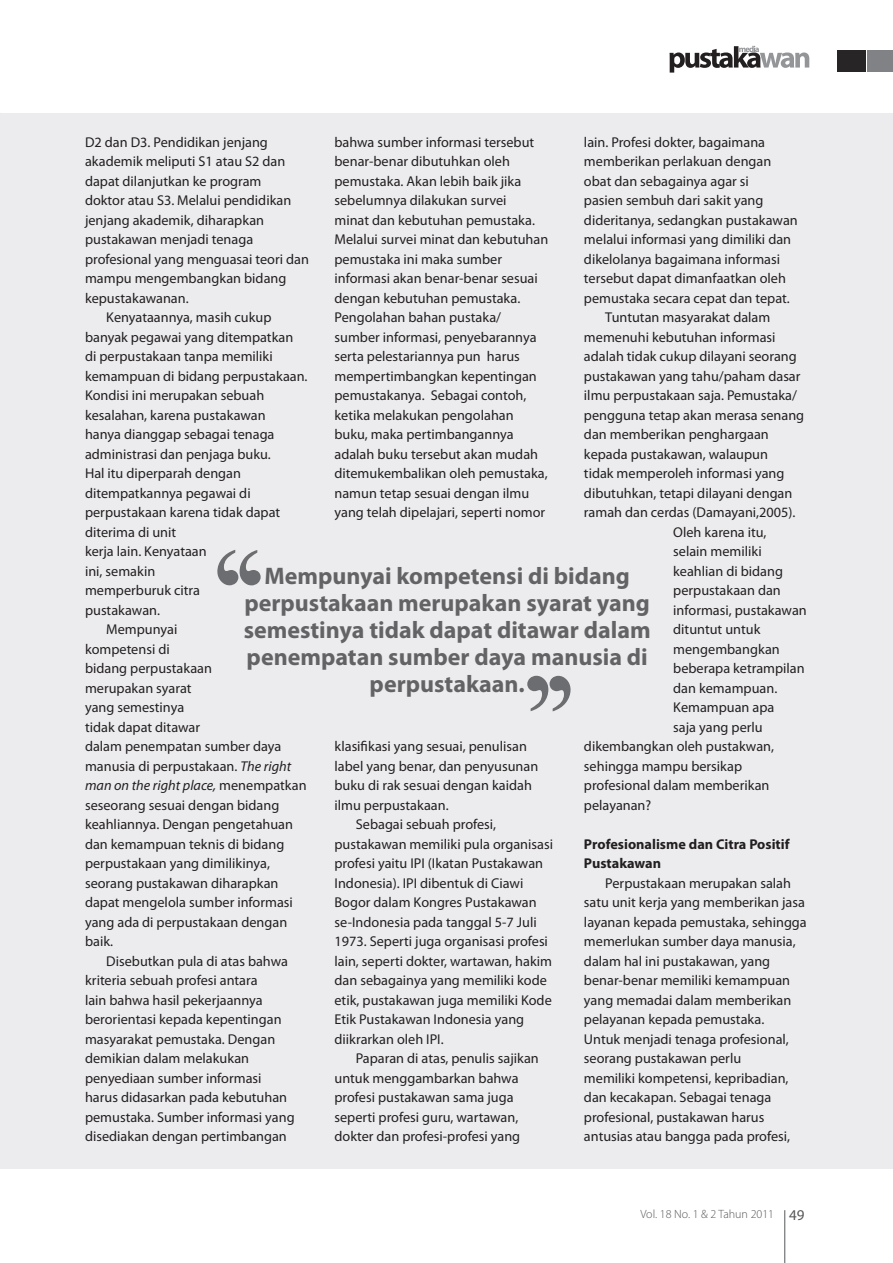
<style>
.page{position:relative;width:893px;height:1263px;background:#fff}
.page>*{position:absolute;margin:0;border:0;box-sizing:border-box;transform-origin:0 0}
.t1{font:700 24px/27px "Myriad Pro";color:#636366;text-align:center}
.Body_Text_Indent{font:14.25px/19.5px "Myriad Pro";color:#231f20}
.Body_Text_Indent-2{font:700 14.25px/19.5px "Myriad Pro";color:#231f20}
.t2{font:300 12px "Myriad Pro";color:#57585a}
.s1{font-style:italic}
.s2{font-weight:400;font-size:15px}
</style>
<div class="page">
<hr style="left:784px;top:1210px;width:1px;height:53px;background:#57585a">
<svg style="left:669px;top:46px;width:140px;height:27px"></svg>
<div style="left:867px;top:50px;width:26px;height:21px;background:#808285"></div>
<div style="left:837px;top:50px;width:28px;height:21px;background:#282526"></div>
<div style="left:0;top:113px;width:893px;height:1055px;background:#ececee"></div>
<svg style="left:217px;top:550px;width:44px;height:35px"></svg>
<svg style="left:527px;top:676px;width:44px;height:35px"></svg>
<p class="Body_Text_Indent" style="left:334px;top:132px;width:215px">bahwa sumber informasi tersebut benar-benar dibutuhkan oleh pemustaka. Akan lebih baik jika sebelumnya dilakukan survei<br>minat dan kebutuhan pemustaka.<br>Melalui survei minat dan kebutuhan pemustaka ini maka sumber informasi akan benar-benar sesuai dengan kebutuhan pemustaka.<br>Pengolahan bahan pustaka/ sumber informasi, penyebarannya serta pelestariannya pun harus mempertimbangkan kepentingan pemustakanya. Sebagai contoh, ketika melakukan pengolahan buku, maka pertimbangannya adalah buku tersebut akan mudah ditemukembalikan oleh pemustaka, namun tetap sesuai dengan ilmu yang telah dipelajari, seperti nomor</p>
<p class="Body_Text_Indent" style="left:584px;top:132px;width:215px">lain. Profesi dokter, bagaimana memberikan perlakuan dengan obat dan sebagainya agar si<br>pasien sembuh dari sakit yang dideritanya, sedangkan pustakawan melalui informasi yang dimiliki dan dikelolanya bagaimana informasi tersebut dapat dimanfaatkan oleh pemustaka secara cepat dan tepat.</p>
<p class="Body_Text_Indent" style="left:605px;top:307px;width:167px">Tuntutan masyarakat dalam</p>
<p class="Body_Text_Indent" style="left:584px;top:327px;width:193px">memenuhi kebutuhan informasi</p>
<p class="Body_Text_Indent" style="left:584px;top:346px;width:214px">adalah tidak cukup dilayani seorang</p>
<p class="Body_Text_Indent" style="left:584px;top:366px;width:218px">pustakawan yang tahu/paham dasar</p>
<p class="Body_Text_Indent" style="left:584px;top:385px;width:215px">ilmu perpustakaan saja. Pemustaka/</p>
<p class="Body_Text_Indent" style="left:584px;top:405px;width:222px">pengguna tetap akan merasa senang</p>
<p class="Body_Text_Indent" style="left:584px;top:424px;width:186px">dan memberikan penghargaan</p>
<p class="Body_Text_Indent" style="left:584px;top:444px;width:186px">kepada pustakawan, walaupun</p>
<p class="Body_Text_Indent" style="left:584px;top:463px;width:202px">tidak memperoleh informasi yang</p>
<p class="Body_Text_Indent" style="left:584px;top:483px;width:210px">dibutuhkan, tetapi dilayani dengan</p>
<p class="Body_Text_Indent" style="left:584px;top:502px;width:213px">ramah dan cerdas (Damayani,2005).</p>
<p class="Body_Text_Indent" style="left:673px;top:522px;width:95px">Oleh karena itu,</p>
<p class="Body_Text_Indent" style="left:673px;top:541px;width:90px">selain memiliki</p>
<p class="Body_Text_Indent" style="left:673px;top:561px;width:111px">keahlian di bidang</p>
<p class="Body_Text_Indent" style="left:673px;top:580px;width:109px">perpustakaan dan</p>
<p class="Body_Text_Indent" style="left:673px;top:600px;width:135px">informasi, pustakawan</p>
<p class="Body_Text_Indent" style="left:673px;top:619px;width:89px">dituntut untuk</p>
<p class="Body_Text_Indent" style="left:673px;top:639px;width:108px">mengembangkan</p>
<p class="Body_Text_Indent" style="left:673px;top:658px;width:133px">beberapa ketrampilan</p>
<p class="Body_Text_Indent" style="left:673px;top:678px;width:105px">dan kemampuan.</p>
<p class="Body_Text_Indent" style="left:673px;top:697px;width:103px">Kemampuan apa</p>
<p class="Body_Text_Indent" style="left:673px;top:717px;width:91px">saja yang perlu</p>
<p class="Body_Text_Indent" style="left:584px;top:736px;width:192px">dikembangkan oleh pustakwan,</p>
<p class="Body_Text_Indent" style="left:584px;top:756px;width:160px">sehingga mampu bersikap</p>
<p class="Body_Text_Indent" style="left:584px;top:775px;width:187px">profesional dalam memberikan</p>
<p class="Body_Text_Indent" style="left:584px;top:795px;width:69px">pelayanan?</p>
<p class="Body_Text_Indent-2" style="left:584px;top:834px;width:207px">Profesionalisme dan Citra Positif<br>Pustakawan</p>
<p class="Body_Text_Indent" style="left:584px;top:873px;width:224px;text-indent:21px">Perpustakaan merupakan salah satu unit kerja yang memberikan jasa layanan kepada pemustaka, sehingga memerlukan sumber daya manusia, dalam hal ini pustakawan, yang benar-benar memiliki kemampuan yang memadai dalam memberikan pelayanan kepada pemustaka.<br>Untuk menjadi tenaga profesional, seorang pustakawan perlu<br>memiliki kompetensi, kepribadian, dan kecakapan. Sebagai tenaga profesional, pustakawan harus antusias atau bangga pada profesi,</p>
<p class="Body_Text_Indent" style="left:85px;top:132px;width:225px">D2 dan D3. Pendidikan jenjang akademik meliputi S1 atau S2 dan dapat dilanjutkan ke program<br>doktor atau S3. Melalui pendidikan jenjang akademik, diharapkan pustakawan menjadi tenaga profesional yang menguasai teori dan mampu mengembangkan bidang kepustakawanan.</p>
<p class="Body_Text_Indent" style="left:85px;top:307px;width:224px;text-indent:21px">Kenyataannya, masih cukup banyak pegawai yang ditempatkan di perpustakaan tanpa memiliki kemampuan di bidang perpustakaan.<br>Kondisi ini merupakan sebuah kesalahan, karena pustakawan<br>hanya dianggap sebagai tenaga administrasi dan penjaga buku.<br>Hal itu diperparah dengan ditempatkannya pegawai di perpustakaan karena tidak dapat diterima di unit<br>kerja lain. Kenyataan<br>ini, semakin<br>memperburuk citra<br>pustakawan.</p>
<p class="Body_Text_Indent" style="left:85px;top:619px;width:223px;text-indent:21px">Mempunyai<br>kompetensi di<br>bidang perpustakaan<br>merupakan syarat<br>yang semestinya<br>tidak dapat ditawar<br>dalam penempatan sumber daya manusia di perpustakaan. <span class="s1">The right man on the right place,</span> menempatkan seseorang sesuai dengan bidang keahliannya. Dengan pengetahuan dan kemampuan teknis di bidang perpustakaan yang dimilikinya, seorang pustakawan diharapkan dapat mengelola sumber informasi yang ada di perpustakaan dengan baik.</p>
<p class="Body_Text_Indent" style="left:85px;top:951px;width:211px;text-indent:21px">Disebutkan pula di atas bahwa kriteria sebuah profesi antara<br>lain bahwa hasil pekerjaannya berorientasi kepada kepentingan masyarakat pemustaka. Dengan demikian dalam melakukan penyediaan sumber informasi harus didasarkan pada kebutuhan pemustaka. Sumber informasi yang disediakan dengan pertimbangan</p>
<p class="t1" style="left:244px;top:561px;width:409px">Mempunyai kompetensi di bidang perpustakaan merupakan syarat yang semestinya tidak dapat ditawar dalam penempatan sumber daya manusia di perpustakaan.</p>
<p class="Body_Text_Indent" style="left:334px;top:736px;width:205px">klasifikasi yang sesuai, penulisan label yang benar, dan penyusunan buku di rak sesuai dengan kaidah ilmu perpustakaan.</p>
<p class="Body_Text_Indent" style="left:334px;top:814px;width:220px;text-indent:21px">Sebagai sebuah profesi, pustakawan memiliki pula organisasi profesi yaitu IPI (Ikatan Pustakawan Indonesia). IPI dibentuk di Ciawi Bogor dalam Kongres Pustakawan se-Indonesia pada tanggal 5-7 Juli 1973. Seperti juga organisasi profesi lain, seperti dokter, wartawan, hakim dan sebagainya yang memiliki kode etik, pustakawan juga memiliki Kode Etik Pustakawan Indonesia yang diikrarkan oleh IPI.</p>
<p class="Body_Text_Indent" style="left:334px;top:1048px;width:206px;text-indent:21px">Paparan di atas, penulis sajikan untuk menggambarkan bahwa profesi pustakawan sama juga seperti profesi guru, wartawan, dokter dan profesi-profesi yang</p>
<p class="t2" style="left:640px;top:1207px;width:166px">Vol. 18 No. 1 &amp; 2 Tahun 2011 <span class="s2">49</span></p>
</div>
